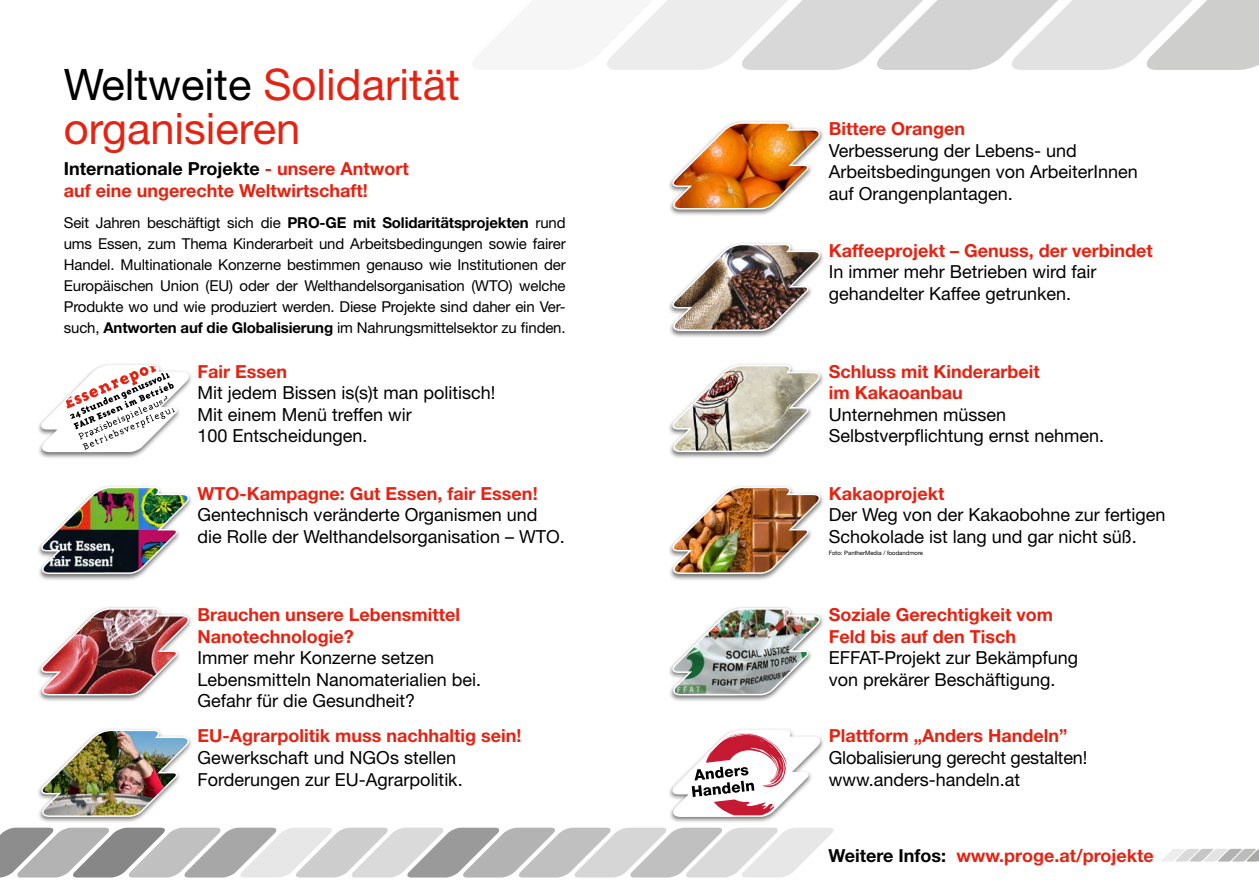
<style>
.page{position:relative;width:1259px;height:893px;background:#fff}
.page>*{position:absolute;margin:0;border:0;box-sizing:border-box;transform-origin:0 0}
.t1{font:43.5px/43.5px "Helvetica Neue LT Std";color:#e42313}
.t2{font:18px/21.6px "Helvetica Neue LT Std";color:#000}
.t3{font:700 18px/21.6px "Helvetica Neue LT Std";color:#e42313}
.t4{font:15px/21px "Helvetica Neue LT Std";letter-spacing:-.01em;color:#000;text-align:justify}
.t5{font:6px "Helvetica Neue LT Std";color:#000}
.s1{color:#000}
.s2{font-weight:700}
</style>
<div class="page">
<svg style="left:607px;top:0;width:652px;height:70px;background:#e0e0e0"></svg>
<svg style="left:1161px;top:849px;width:98px;height:13px"></svg>
<svg style="left:0;top:828px;width:834px;height:49px;background:#c7c7c7"></svg>
<div style="left:37px;top:362px;width:156px;height:97px;background:#000;opacity:.55"></div>
<svg style="left:38px;top:362px;width:155px;height:91px"></svg>
<div style="left:37px;top:484px;width:156px;height:97px;background:#000;opacity:.55"></div>
<img style="left:38px;top:484px;width:155px;height:91px">
<div style="left:37px;top:606px;width:156px;height:96px;background:#000;opacity:.55"></div>
<img style="left:38px;top:606px;width:155px;height:90px">
<div style="left:37px;top:727px;width:156px;height:97px;background:#000;opacity:.55"></div>
<img style="left:38px;top:727px;width:155px;height:91px">
<div style="left:668px;top:120px;width:156px;height:96px;background:#000;opacity:.55"></div>
<img style="left:669px;top:120px;width:155px;height:90px">
<div style="left:668px;top:241px;width:156px;height:97px;background:#000;opacity:.55"></div>
<img style="left:669px;top:241px;width:155px;height:91px">
<div style="left:668px;top:362px;width:156px;height:97px;background:#000;opacity:.55"></div>
<svg style="left:669px;top:362px;width:155px;height:91px"></svg>
<div style="left:668px;top:484px;width:156px;height:97px;background:#000;opacity:.55"></div>
<img style="left:669px;top:484px;width:155px;height:91px">
<div style="left:668px;top:606px;width:156px;height:96px;background:#000;opacity:.55"></div>
<img style="left:669px;top:606px;width:155px;height:90px">
<div style="left:668px;top:727px;width:156px;height:97px;background:#000;opacity:.55"></div>
<svg style="left:669px;top:727px;width:155px;height:91px"></svg>
<h1 class="t1" style="left:64px;top:62px;width:398px"><span class="s1">Weltweite</span> Solidarität organisieren</h1>
<p class="t3" style="left:64px;top:158px;width:346px"><span class="s1">Internationale Projekte</span> - unsere Antwort auf eine ungerechte Weltwirtschaft!</p>
<p class="t4" style="left:64px;top:212px;width:503px">Seit Jahren beschäftigt sich die <span class="s2">PRO-GE mit Solidaritätsprojekten</span> rund ums Essen, zum Thema Kinderarbeit und Arbeitsbedingungen sowie fairer Handel. Multinationale Konzerne bestimmen genauso wie Institutionen der Europäischen Union (EU) oder der Welthandelsorganisation (WTO) welche Produkte wo und wie produziert werden. Diese Projekte sind daher ein Ver&shy;such, <span class="s2">Antworten auf die Globalisierung</span> im Nahrungsmittelsektor zu finden.</p>
<p class="t3" style="left:198px;top:360px;width:91px">Fair Essen</p>
<p class="t2" style="left:198px;top:382px;width:299px">Mit jedem Bissen is(s)t man politisch!<br>Mit einem Menü treffen wir<br>100 Entscheidungen.</p>
<p class="t3" style="left:198px;top:482px;width:341px">WTO-Kampagne: Gut Essen, fair Essen!</p>
<p class="t2" style="left:198px;top:504px;width:369px">Gentechnisch veränderte Organismen und die Rolle der Welthandelsorganisation – WTO.</p>
<p class="t3" style="left:198px;top:603px;width:264px">Brauchen unsere Lebensmittel<br>Nanotechnologie?</p>
<p class="t2" style="left:198px;top:647px;width:285px">Immer mehr Konzerne setzen<br>Lebensmitteln Nanomaterialien bei.<br>Gefahr für die Gesundheit?</p>
<p class="t3" style="left:198px;top:725px;width:325px">EU-Agrarpolitik muss nachhaltig sein!</p>
<p class="t2" style="left:198px;top:747px;width:266px">Gewerkschaft und NGOs stellen<br>Forderungen zur EU-Agrarpolitik.</p>
<p class="t3" style="left:828px;top:117px;width:138px">Bittere Orangen</p>
<p class="t2" style="left:828px;top:139px;width:311px">Verbesserung der Lebens- und<br>Arbeitsbedingungen von ArbeiterInnen auf Orangenplantagen.</p>
<p class="t3" style="left:828px;top:239px;width:326px">Kaffeeprojekt – Genuss, der verbindet</p>
<p class="t2" style="left:828px;top:261px;width:269px">In immer mehr Betrieben wird fair gehandelter Kaffee getrunken.</p>
<p class="t3" style="left:828px;top:360px;width:212px">Schluss mit Kinderarbeit im Kakaoanbau</p>
<p class="t2" style="left:828px;top:403px;width:277px">Unternehmen müssen<br>Selbstverpflichtung ernst nehmen.</p>
<p class="t3" style="left:828px;top:482px;width:117px">Kakaoprojekt</p>
<p class="t2" style="left:828px;top:504px;width:338px">Der Weg von der Kakaobohne zur fertigen<br>Schokolade ist lang und gar nicht süß.</p>
<p class="t5" style="left:828px;top:549px;width:96px">Foto: PantherMedia / foodandmore</p>
<p class="t3" style="left:828px;top:603px;width:226px">Soziale Gerechtigkeit vom<br>Feld bis auf den Tisch</p>
<p class="t2" style="left:828px;top:647px;width:251px">EFFAT-Projekt zur Bekämpfung von prekärer Beschäftigung.</p>
<p class="t3" style="left:828px;top:725px;width:240px">Plattform „Anders Handeln”</p>
<p class="t2" style="left:828px;top:747px;width:260px">Globalisierung gerecht gestalten! www.anders-handeln.at</p>
<p class="t3" style="left:828px;top:844px;width:326px"><span class="s1">Weitere Infos:</span> www.proge.at/projekte</p>
</div>
